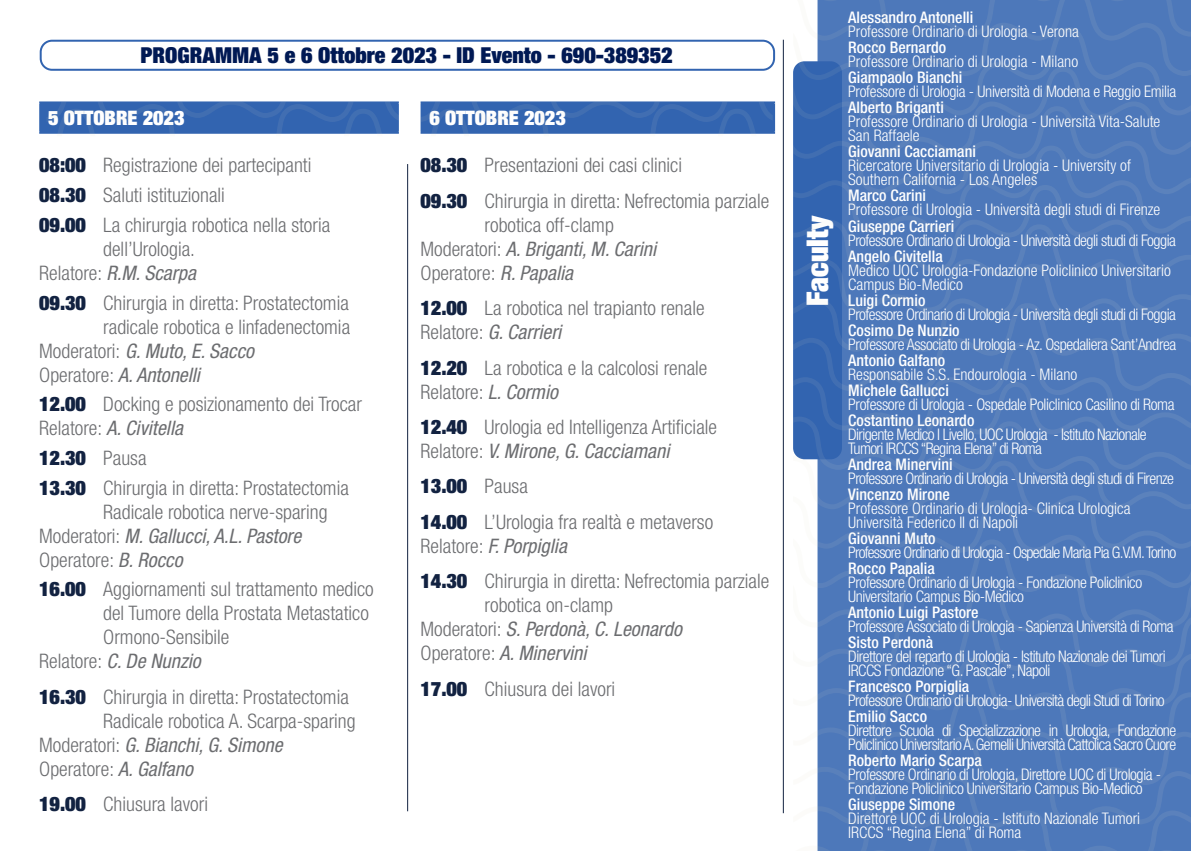
<style>
.page{position:relative;width:1191px;height:851px;background:#fff}
.page>*{position:absolute;margin:0;border:0;box-sizing:border-box;transform-origin:0 0}
.t1{font:900 condensed 30px "Helvetica Neue LT Pro";color:#fff}
.t2{font:900 condensed 22px "Helvetica Neue LT Pro";color:#001954}
.t3{font:300 condensed 20px/24px "Helvetica Neue LT Pro";color:#6c6d70}
.t4{font:italic condensed 20px "Helvetica Neue LT Pro";color:#6c6d70}
.t5{font:900 condensed 20px "Helvetica Neue LT Pro";color:#fff}
.t6{font:300 condensed 16px/14px "Helvetica Neue LT Pro";letter-spacing:-.025em;color:#fff}
.t7{font:300 condensed 16px/14px "Helvetica Neue LT Pro";color:#fff}
.t8{font:500 condensed 16px "Helvetica Neue LT Pro";color:#fff}
.t9{font:300 condensed 16px "Helvetica Neue LT Pro";letter-spacing:-.05em;color:#fff}
.s1{font-weight:900;color:#122241}
.s2{font-weight:400;font-style:italic}
.s3{font-weight:300;font-style:normal}
</style>
<div class="page">
<hr style="left:39px;top:101px;width:360px;height:2px;background:#3264b0">
<hr style="left:39px;top:103px;width:2px;height:29px;background:#3264b0">
<hr style="left:39px;top:132px;width:360px;height:2px;background:#3264b0">
<hr style="left:407px;top:164px;width:1px;height:647px;background:#122241">
<div style="left:40px;top:40px;width:735px;height:31px;border:2px solid #3264b0;border-radius:11px"></div>
<hr style="left:783px;top:40px;width:1px;height:773px;background:#122241">
<hr style="left:420px;top:101px;width:355px;height:2px;background:#3264b0">
<hr style="left:773px;top:103px;width:2px;height:29px;background:#3264b0">
<hr style="left:420px;top:132px;width:355px;height:2px;background:#3264b0">
<svg style="left:46px;top:101px;width:353px;height:33px;background:#3969b1"></svg>
<svg style="left:420px;top:101px;width:352px;height:33px;background:#3969b2"></svg>
<svg style="left:793px;top:0;width:398px;height:850px;background:#537cbb"></svg>
<p class="t2" style="left:140px;top:41px;width:534px">PROGRAMMA 5 e 6 Ottobre 2023 - ID Evento - 690-389352</p>
<p class="t5" style="left:48px;top:105px;width:138px">5 OTTOBRE 2023</p>
<p class="t3" style="left:39px;top:150px;width:292px;line-height:29.6px"><span class="s1">08:00</span> Registrazione dei partecipanti<br><span class="s1">08.30</span> Saluti istituzionali<br><span class="s1">09.00</span> La chirurgia robotica nella storia</p>
<p class="t3" style="left:39px;top:236px;width:158px;text-align:right">dell’Urologia.<br>Relatore: <span class="s2">R.M. Scarpa</span></p>
<p class="t3" style="left:39px;top:290px;width:311px"><span class="s1">09.30</span> Chirurgia in diretta: Prostatectomia</p>
<p class="t3" style="left:103px;top:314px;width:248px">radicale robotica e linfadenectomia</p>
<p class="t4" style="left:39px;top:339px;width:216px"><span class="s3">Moderatori:</span> G. Muto, E. Sacco</p>
<p class="t4" style="left:39px;top:363px;width:162px"><span class="s3">Operatore:</span> A. Antonelli</p>
<p class="t3" style="left:39px;top:392px;width:324px"><span class="s1">12.00</span> Docking e posizionamento dei Trocar<br>Relatore: <span class="s2">A. Civitella</span></p>
<p class="t3" style="left:39px;top:443px;width:311px;line-height:29.6px"><span class="s1">12.30</span> Pausa<br><span class="s1">13.30</span> Chirurgia in diretta: Prostatectomia</p>
<p class="t3" style="left:39px;top:499px;width:290px;text-indent:64px">Radicale robotica nerve-sparing<br>Moderatori: <span class="s2">M. Gallucci, A.L. Pastore<br></span>Operatore: <span class="s2">B. Rocco</span></p>
<p class="t3" style="left:39px;top:577px;width:336px"><span class="s1">16.00</span> Aggiornamenti sul trattamento medico</p>
<p class="t3" style="left:103px;top:601px;width:267px">del Tumore della Prostata Metastatico</p>
<p class="t3" style="left:103px;top:625px;width:128px">Ormono-Sensibile</p>
<p class="t4" style="left:39px;top:649px;width:163px"><span class="s3">Relatore:</span> C. De Nunzio</p>
<p class="t3" style="left:39px;top:684px;width:311px"><span class="s1">16.30</span> Chirurgia in diretta: Prostatectomia</p>
<p class="t3" style="left:103px;top:708px;width:254px">Radicale robotica A. Scarpa-sparing</p>
<p class="t4" style="left:39px;top:733px;width:245px"><span class="s3">Moderatori:</span> G. Bianchi, G. Simone</p>
<p class="t3" style="left:39px;top:756px;width:155px">Operatore: <span class="s2">A. Galfano</span></p>
<p class="t3" style="left:39px;top:791px;width:170px"><span class="s1">19.00</span> Chiusura lavori</p>
<p class="t5" style="left:429px;top:105px;width:138px">6 OTTOBRE 2023</p>
<p class="t3" style="left:420px;top:147px;width:350px;line-height:35.4px"><span class="s1">08.30</span> Presentazioni dei casi clinici<br><span class="s1">09.30</span> Chirurgia in diretta: Nefrectomia parziale</p>
<p class="t3" style="left:420px;top:212px;width:237px;text-indent:64px">robotica off-clamp<br>Moderatori: <span class="s2">A. Briganti, M. Carini<br></span>Operatore: <span class="s2">R. Papalia</span></p>
<p class="t3" style="left:420px;top:296px;width:285px"><span class="s1">12.00</span> La robotica nel trapianto renale<br>Relatore: <span class="s2">G. Carrieri</span></p>
<p class="t3" style="left:420px;top:355px;width:288px"><span class="s1">12.20</span> La robotica e la calcolosi renale<br>Relatore: <span class="s2">L. Cormio</span></p>
<p class="t3" style="left:420px;top:414px;width:298px"><span class="s1">12.40</span> Urologia ed Intelligenza Artificiale<br>Relatore: <span class="s2">V. Mirone, G. Cacciamani</span></p>
<p class="t3" style="left:420px;top:468px;width:294px;line-height:35.4px"><span class="s1">13.00</span> Pausa<br><span class="s1">14.00</span> L’Urologia fra realtà e metaverso</p>
<p class="t3" style="left:420px;top:527px;width:350px;line-height:35.4px">Relatore: <span class="s2">F. Porpiglia<br></span><span class="s1">14.30</span> Chirurgia in diretta: Nefrectomia parziale</p>
<p class="t3" style="left:420px;top:592px;width:263px;text-indent:64px">robotica on-clamp<br>Moderatori: <span class="s2">S. Perdonà, C. Leonardo<br></span>Operatore: <span class="s2">A. Minervini</span></p>
<p class="t3" style="left:420px;top:676px;width:196px"><span class="s1">17.00</span> Chiusura dei lavori</p>
<h1 class="t1" style="left:798px;top:306px;width:92px;rotate:-90deg">Faculty</h1>
<p class="t8" style="left:848px;top:8px;width:127px">Alessandro Antonelli</p>
<p class="t7" style="left:848px;top:25px;width:232px">Professore Ordinario di Urologia - Verona</p>
<p class="t8" style="left:848px;top:38px;width:99px">Rocco Bernardo</p>
<p class="t7" style="left:848px;top:55px;width:231px">Professore Ordinario di Urologia - Milano</p>
<p class="t8" style="left:848px;top:68px;width:116px">Giampaolo Bianchi</p>
<p class="t6" style="left:848px;top:85px;width:329px">Professore di Urologia - Università di Modena e Reggio Emilia</p>
<p class="t8" style="left:848px;top:98px;width:97px">Alberto Briganti</p>
<p class="t7" style="left:848px;top:115px;width:314px">Professore Ordinario di Urologia - Università Vita-Salute<br>San Raffaele</p>
<p class="t8" style="left:848px;top:142px;width:129px">Giovanni Cacciamani</p>
<p class="t7" style="left:848px;top:159px;width:284px">Ricercatore Universitario di Urologia - University of<br>Southern California - Los Angeles</p>
<p class="t8" style="left:848px;top:186px;width:79px">Marco Carini</p>
<p class="t7" style="left:848px;top:203px;width:314px">Professore di Urologia - Università degli studi di Firenze</p>
<p class="t8" style="left:848px;top:216px;width:108px">Giuseppe Carrieri</p>
<p class="t6" style="left:848px;top:233px;width:329px">Professore Ordinario di Urologia - Università degli studi di Foggia</p>
<p class="t8" style="left:848px;top:246px;width:96px">Angelo Civitella</p>
<p class="t7" style="left:848px;top:263px;width:324px">Medico UOC Urologia-Fondazione Policlinico Universitario<br>Campus Bio-Medico</p>
<p class="t8" style="left:848px;top:290px;width:79px">Luigi Cormio</p>
<p class="t6" style="left:848px;top:307px;width:329px">Professore Ordinario di Urologia - Università degli studi di Foggia</p>
<p class="t8" style="left:848px;top:320px;width:113px">Cosimo De Nunzio</p>
<p class="t6" style="left:848px;top:337px;width:329px">Professore Associato di Urologia - Az. Ospedaliera Sant’Andrea</p>
<p class="t8" style="left:848px;top:350px;width:98px">Antonio Galfano</p>
<p class="t7" style="left:848px;top:367px;width:230px">Responsabile S.S. Endourologia - Milano</p>
<p class="t8" style="left:848px;top:380px;width:102px">Michele Gallucci</p>
<p class="t6" style="left:848px;top:397px;width:328px">Professore di Urologia - Ospedale Policlinico Casilino di Roma</p>
<p class="t8" style="left:848px;top:410px;width:128px">Costantino Leonardo</p>
<p class="t6" style="left:848px;top:427px;width:300px">Dirigente Medico I Livello, UOC Urologia - Istituto Nazionale<br>Tumori IRCCS “Regina Elena” di Roma</p>
<p class="t8" style="left:848px;top:454px;width:106px">Andrea Minervini</p>
<p class="t6" style="left:848px;top:471px;width:327px">Professore Ordinario di Urologia - Università degli studi di Firenze</p>
<p class="t8" style="left:848px;top:484px;width:103px">Vincenzo Mirone</p>
<p class="t7" style="left:848px;top:501px;width:284px">Professore Ordinario di Urologia- Clinica Urologica<br>Università Federico II di Napoli</p>
<p class="t8" style="left:848px;top:528px;width:89px">Giovanni Muto</p>
<p class="t9" style="left:848px;top:543px;width:329px">Professore Ordinario di Urologia - Ospedale Maria Pia G.V.M. Torino</p>
<p class="t8" style="left:848px;top:558px;width:88px">Rocco Papalia</p>
<p class="t6" style="left:848px;top:575px;width:295px">Professore Ordinario di Urologia - Fondazione Policlinico<br>Universitario Campus Bio-Medico</p>
<p class="t8" style="left:848px;top:602px;width:132px">Antonio Luigi Pastore</p>
<p class="t6" style="left:848px;top:619px;width:327px">Professore Associato di Urologia - Sapienza Università di Roma</p>
<p class="t8" style="left:848px;top:632px;width:86px">Sisto Perdonà</p>
<p class="t6" style="left:848px;top:649px;width:319px">Direttore del reparto di Urologia - Istituto Nazionale dei Tumori<br>IRCCS Fondazione “G. Pascale”, Napoli</p>
<p class="t8" style="left:848px;top:676px;width:123px">Francesco Porpiglia</p>
<p class="t6" style="left:848px;top:693px;width:318px">Professore Ordinario di Urologia- Università degli Studi di Torino</p>
<p class="t8" style="left:848px;top:706px;width:80px">Emilio Sacco</p>
<p class="t6" style="left:848px;top:723px;width:329px">Direttore Scuola di Specializzazione in Urologia, Fondazione<br>Policlinico Universitario A. Gemelli Università Cattolica Sacro Cuore</p>
<p class="t8" style="left:848px;top:750px;width:135px">Roberto Mario Scarpa</p>
<p class="t6" style="left:848px;top:767px;width:314px">Professore Ordinario di Urologia, Direttore UOC di Urologia -<br>Fondazione Policlinico Universitario Campus Bio-Medico</p>
<p class="t8" style="left:848px;top:794px;width:108px">Giuseppe Simone</p>
<p class="t7" style="left:848px;top:811px;width:293px">Direttore UOC di Urologia - Istituto Nazionale Tumori<br>IRCCS “Regina Elena” di Roma</p>
</div>
